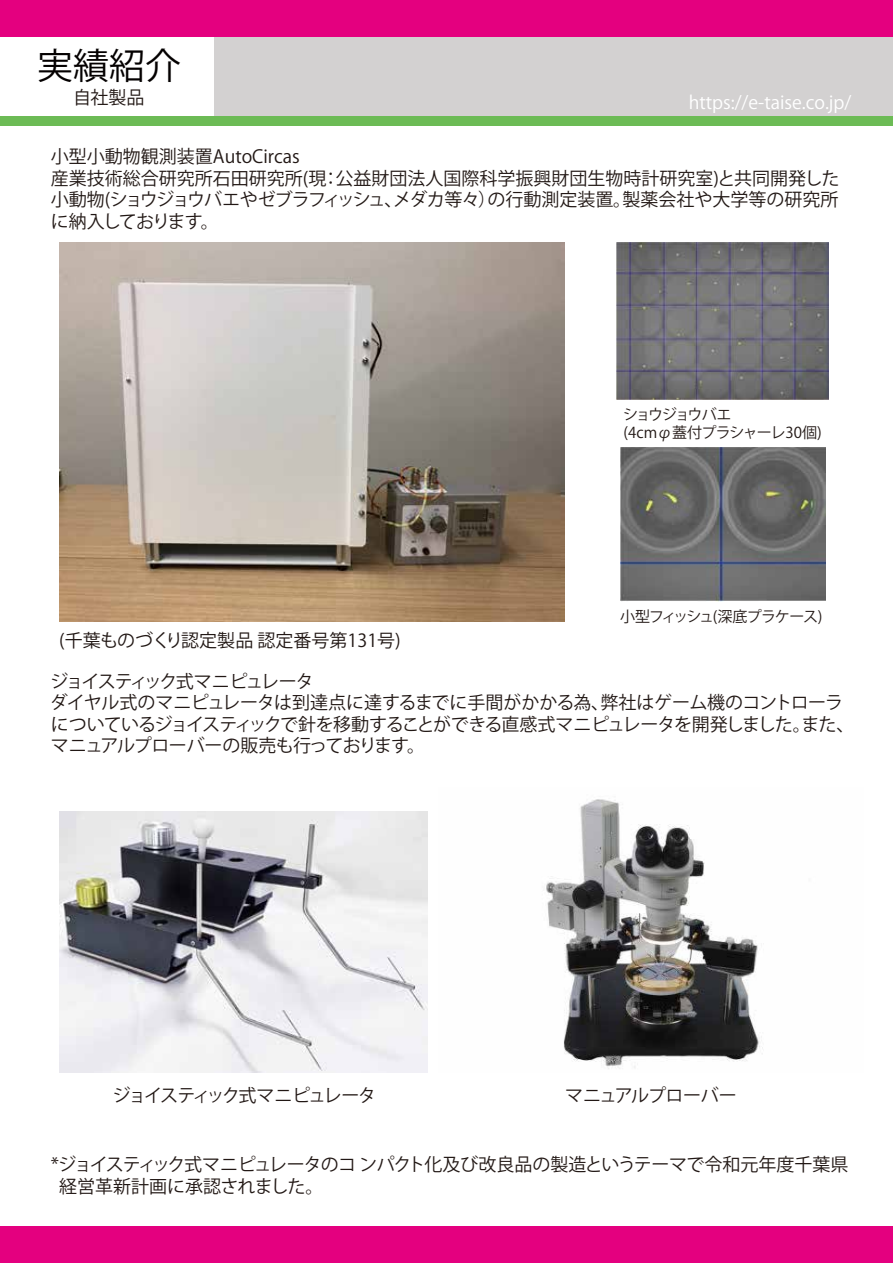
<style>
.page{position:relative;width:893px;height:1263px;background:#fff}
.page>*{position:absolute;margin:0;border:0;box-sizing:border-box;transform-origin:0 0}
.t1{font:36px "Koz Go Pr 6 N";color:#040000}
.t2{font:18px/21.6px "Koz Go Pr 6 N";letter-spacing:-.01em;color:#221815}
.t3{font:18px/21.6px "Koz Go Pr 6 N";letter-spacing:-.04em;color:#221815}
.t4{font:18px "Koz Go Pr 6 N";color:#fff}
.t5{font:18px "Koz Go Pr 6 N";letter-spacing:-.1em;color:#221815}
.t6{font:18px "Koz Go Pr 6 N";letter-spacing:-.03em;color:#221815}
.t7{font:15px/18px "Koz Go Pr 6 N";letter-spacing:-.05em;color:#221815}
</style>
<div class="page">
<div style="left:215px;top:36px;width:678px;height:80px;background:#d3d1d1"></div>
<div style="left:0;top:116px;width:893px;height:10px;background:#6cbb55"></div>
<div style="left:0;top:1226px;width:893px;height:37px;background:#e4007f"></div>
<div style="left:0;top:0;width:893px;height:36px;background:#e4007f"></div>
<img style="left:59px;top:243px;width:505px;height:379px">
<img style="left:616px;top:242px;width:213px;height:157px">
<img style="left:620px;top:447px;width:205px;height:155px">
<img style="left:546px;top:799px;width:217px;height:270px">
<img style="left:59px;top:812px;width:369px;height:260px">
<h1 class="t1" style="left:37px;top:45px;width:145px">実績紹介</h1>
<p class="t2" style="left:73px;top:87px;width:73px">自社製品</p>
<p class="t4" style="left:689px;top:92px;width:164px">https://e-taise.co.jp/</p>
<p class="t2" style="left:51px;top:146px;width:790px">小型小動物観測装置AutoCircas<br>産業技術総合研究所石田研究所(現：公益財団法人国際科学振興財団生物時計研究室)と共同開発した小動物(ショウジョウバエやゼブラフィッシュ、メダカ等々）の行動測定装置。製薬会社や大学等の研究所に納入しております。</p>
<p class="t7" style="left:623px;top:406px;width:200px">ショウジョウバエ<br>(4cmφ蓋付プラシャーレ30個)</p>
<p class="t2" style="left:59px;top:630px;width:343px">(千葉ものづくり認定製品 認定番号第131号)</p>
<p class="t7" style="left:620px;top:608px;width:204px">小型フィッシュ(深底プラケース)</p>
<p class="t3" style="left:50px;top:671px;width:806px">ジョイスティック式マニピュレータ<br>ダイヤル式のマニピュレータは到達点に達するまでに手間がかかる為、弊社はゲーム機のコントローラについているジョイスティックで針を移動することができる直感式マニピュレータを開発しました。また、マニュアルプローバーの販売も行っております。</p>
<p class="t5" style="left:113px;top:1085px;width:265px">ジョイスティック式マニピュレータ</p>
<p class="t6" style="left:565px;top:1085px;width:173px">マニュアルプローバー</p>
<p class="t2" style="left:59px;top:1154px;width:791px;text-indent:-8px">*ジョイスティック式マニピュレータのコ ンパクト化及び改良品の製造というテーマで令和元年度千葉県経営革新計画に承認されました。</p>
</div>
